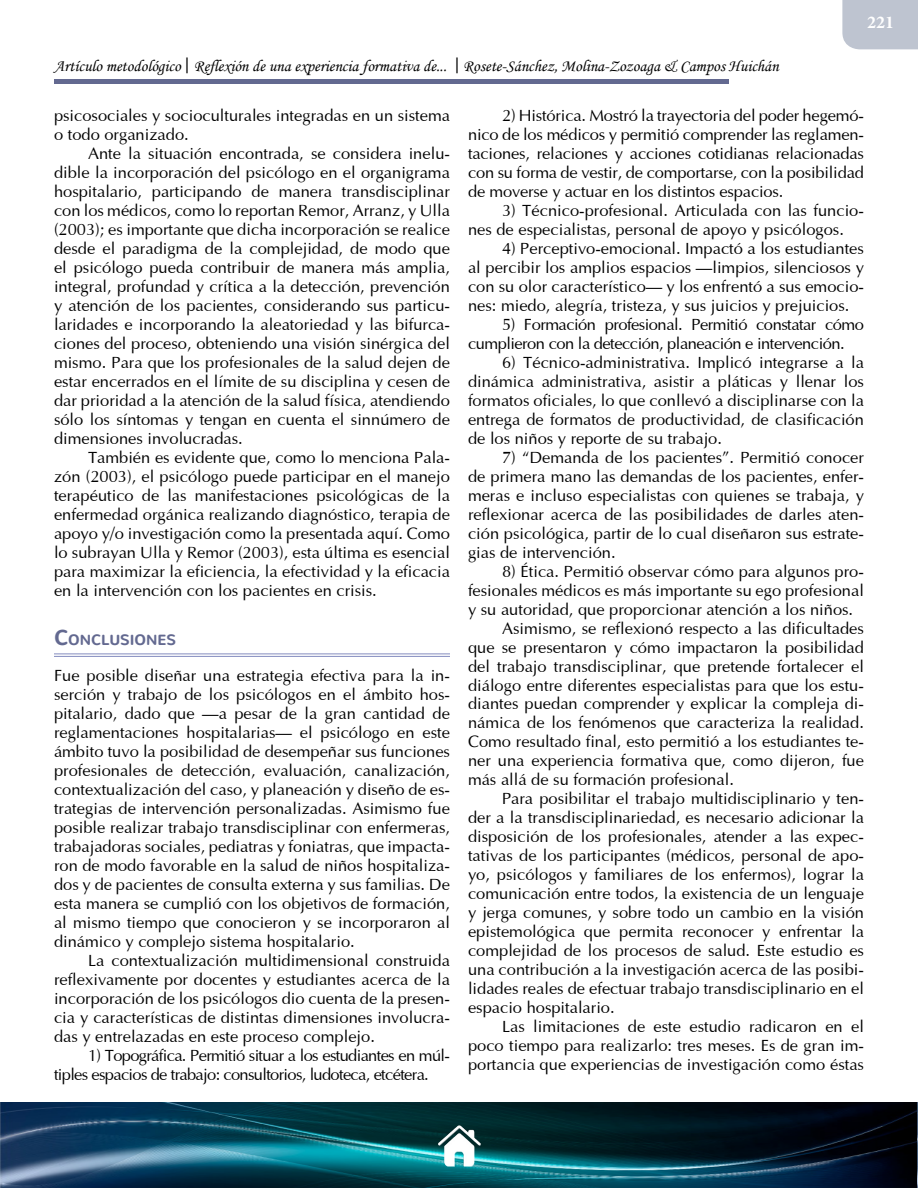
<style>
.page{position:relative;width:918px;height:1188px;background:#fff}
.page>*{position:absolute;margin:0;border:0;box-sizing:border-box;transform-origin:0 0}
.t1{font:700 18px "Minion Pro";color:#fff}
.t2{font:16.5px/18.9px "Optima";color:#000;text-align:justify}
.t3{font:16.5px "Monotype Corsiva";color:#000}
.t4{font:16.5px/19px "Optima";letter-spacing:-.04em;color:#000}
.t5{font:16.5px/19px "Optima";letter-spacing:-.03em;color:#000}
.Nivel_1{font:800 14.7px "Nunito";color:#636990}
.s1{font-family:"Soberana Sans";font-size:15px}
.s2{font-size:21px}
</style>
<div class="page">
<div style="left:54px;top:79px;width:675px;height:5px;background:#636990"></div>
<div style="left:842px;top:0;width:76px;height:49px;background:#bec4d0"></div>
<img style="left:0;top:1103px;width:918px;height:85px">
<img style="left:438px;top:1124px;width:42px;height:43px">
<hr style="left:54px;top:654px;width:396px;height:1px;background:#838bbe">
<hr style="left:54px;top:656px;width:396px;height:1px;background:#838bbe">
<p class="t3" style="left:54px;top:56px;width:726px">Artículo metodológico <span class="s1">|</span> Reflexión de una experiencia formativa de... <span class="s1">|</span> Rosete-Sánchez, Molina-Zozoaga &amp; Campos Huichán</p>
<p class="t1" style="left:867px;top:10px;width:28px">221</p>
<p class="t2" style="left:54px;top:105px;width:398px">psicosociales y socioculturales integradas en un sistema o todo organizado.</p>
<p class="t2" style="left:54px;top:143px;width:398px;text-indent:34px">Ante la situación encontrada, se considera inelu&shy;dible la incorporación del psicólogo en el organigrama hospitalario, participando de manera transdisciplinar con los médicos, como lo reportan Remor, Arranz, y Ulla (2003); es importante que dicha incorporación se realice desde el paradigma de la complejidad, de modo que el psicólogo pueda contribuir de manera más amplia, integral, profundad y crítica a la detección, prevención y atención de los pacientes, considerando sus particu&shy;laridades e incorporando la aleatoriedad y las bifurca&shy;ciones del proceso, obteniendo una visión sinérgica del mismo. Para que los profesionales de la salud dejen de estar encerrados en el límite de su disciplina y cesen de dar prioridad a la atención de la salud física, atendiendo sólo los síntomas y tengan en cuenta el sinnúmero de dimensiones involucradas.</p>
<p class="t2" style="left:54px;top:446px;width:398px;text-indent:34px">También es evidente que, como lo menciona Pala&shy;zón (2003), el psicólogo puede participar en el manejo terapéutico de las manifestaciones psicológicas de la enfermedad orgánica realizando diagnóstico, terapia de apoyo y/o investigación como la presentada aquí. Como lo subrayan Ulla y Remor (2003), esta última es esencial para maximizar la eficiencia, la efectividad y la eficacia en la intervención con los pacientes en crisis.</p>
<p class="Nivel_1" style="left:54px;top:627px;width:124px"><span class="s2">C</span>ONCLUSIONES</p>
<p class="t2" style="left:54px;top:665px;width:398px">Fue posible diseñar una estrategia efectiva para la in&shy;serción y trabajo de los psicólogos en el ámbito hos&shy;pitalario, dado que —a pesar de la gran cantidad de reglamentaciones hospitalarias— el psicólogo en este ámbito tuvo la posibilidad de desempeñar sus funciones profesionales de detección, evaluación, canalización, contextualización del caso, y planeación y diseño de es&shy;trategias de intervención personalizadas. Asimismo fue posible realizar trabajo transdisciplinar con enfermeras, trabajadoras sociales, pediatras y foniatras, que impacta&shy;ron de modo favorable en la salud de niños hospitaliza&shy;dos y de pacientes de consulta externa y sus familias. De esta manera se cumplió con los objetivos de formación, al mismo tiempo que conocieron y se incorporaron al dinámico y complejo sistema hospitalario.</p>
<p class="t2" style="left:54px;top:949px;width:398px;text-indent:34px">La contextualización multidimensional construida reflexivamente por docentes y estudiantes acerca de la incorporación de los psicólogos dio cuenta de la presen&shy;cia y características de distintas dimensiones involucra&shy;das y entrelazadas en este proceso complejo.</p>
<p class="t4" style="left:54px;top:1044px;width:397px;text-indent:34px">1) Topográfica. Permitió situar a los estudiantes en múl&shy;tiples espacios de trabajo: consultorios, ludoteca, etcétera.</p>
<p class="t2" style="left:468px;top:105px;width:398px;text-indent:34px">2) Histórica. Mostró la trayectoria del poder hegemó&shy;nico de los médicos y permitió comprender las reglamen&shy;taciones, relaciones y acciones cotidianas relacionadas con su forma de vestir, de comportarse, con la posibilidad de moverse y actuar en los distintos espacios.</p>
<p class="t2" style="left:468px;top:200px;width:397px;text-indent:34px">3) Técnico-profesional. Articulada con las funcio&shy;nes de especialistas, personal de apoyo y psicólogos.</p>
<p class="t2" style="left:468px;top:238px;width:398px;text-indent:34px">4) Perceptivo-emocional. Impactó a los estudiantes al percibir los amplios espacios —limpios, silenciosos y con su olor característico— y los enfrentó a sus emocio&shy;nes: miedo, alegría, tristeza, y sus juicios y prejuicios.</p>
<p class="t5" style="left:468px;top:314px;width:397px;text-indent:34px">5) Formación profesional. Permitió constatar cómo cumplieron con la detección, planeación e intervención.</p>
<p class="t2" style="left:468px;top:352px;width:398px;text-indent:34px">6) Técnico-administrativa. Implicó integrarse a la dinámica administrativa, asistir a pláticas y llenar los formatos oficiales, lo que conllevó a disciplinarse con la entrega de formatos de productividad, de clasificación de los niños y reporte de su trabajo.</p>
<p class="t2" style="left:468px;top:447px;width:398px;text-indent:34px">7) “Demanda de los pacientes”. Permitió conocer de primera mano las demandas de los pacientes, enfer&shy;meras e incluso especialistas con quienes se trabaja, y reflexionar acerca de las posibilidades de darles aten&shy;ción psicológica, partir de lo cual diseñaron sus estrate&shy;gias de intervención.</p>
<p class="t2" style="left:468px;top:560px;width:397px;text-indent:34px">8) Ética. Permitió observar cómo para algunos pro&shy;fesionales médicos es más importante su ego profesional y su autoridad, que proporcionar atención a los niños.</p>
<p class="t2" style="left:468px;top:617px;width:398px;text-indent:34px">Asimismo, se reflexionó respecto a las dificultades que se presentaron y cómo impactaron la posibilidad del trabajo transdisciplinar, que pretende fortalecer el diálogo entre diferentes especialistas para que los estu&shy;diantes puedan comprender y explicar la compleja di&shy;námica de los fenómenos que caracteriza la realidad.<br>Como resultado final, esto permitió a los estudiantes te&shy;ner una experiencia formativa que, como dijeron, fue más allá de su formación profesional.</p>
<p class="t2" style="left:468px;top:788px;width:398px;text-indent:34px">Para posibilitar el trabajo multidisciplinario y ten&shy;der a la transdisciplinariedad, es necesario adicionar la disposición de los profesionales, atender a las expec&shy;tativas de los participantes (médicos, personal de apo&shy;yo, psicólogos y familiares de los enfermos), lograr la comunicación entre todos, la existencia de un lenguaje y jerga comunes, y sobre todo un cambio en la visión epistemológica que permita reconocer y enfrentar la complejidad de los procesos de salud. Este estudio es una contribución a la investigación acerca de las posibi&shy;lidades reales de efectuar trabajo transdisciplinario en el espacio hospitalario.</p>
<p class="t2" style="left:468px;top:1016px;width:398px;text-indent:34px">Las limitaciones de este estudio radicaron en el poco tiempo para realizarlo: tres meses. Es de gran im&shy;portancia que experiencias de investigación como éstas</p>
</div>
